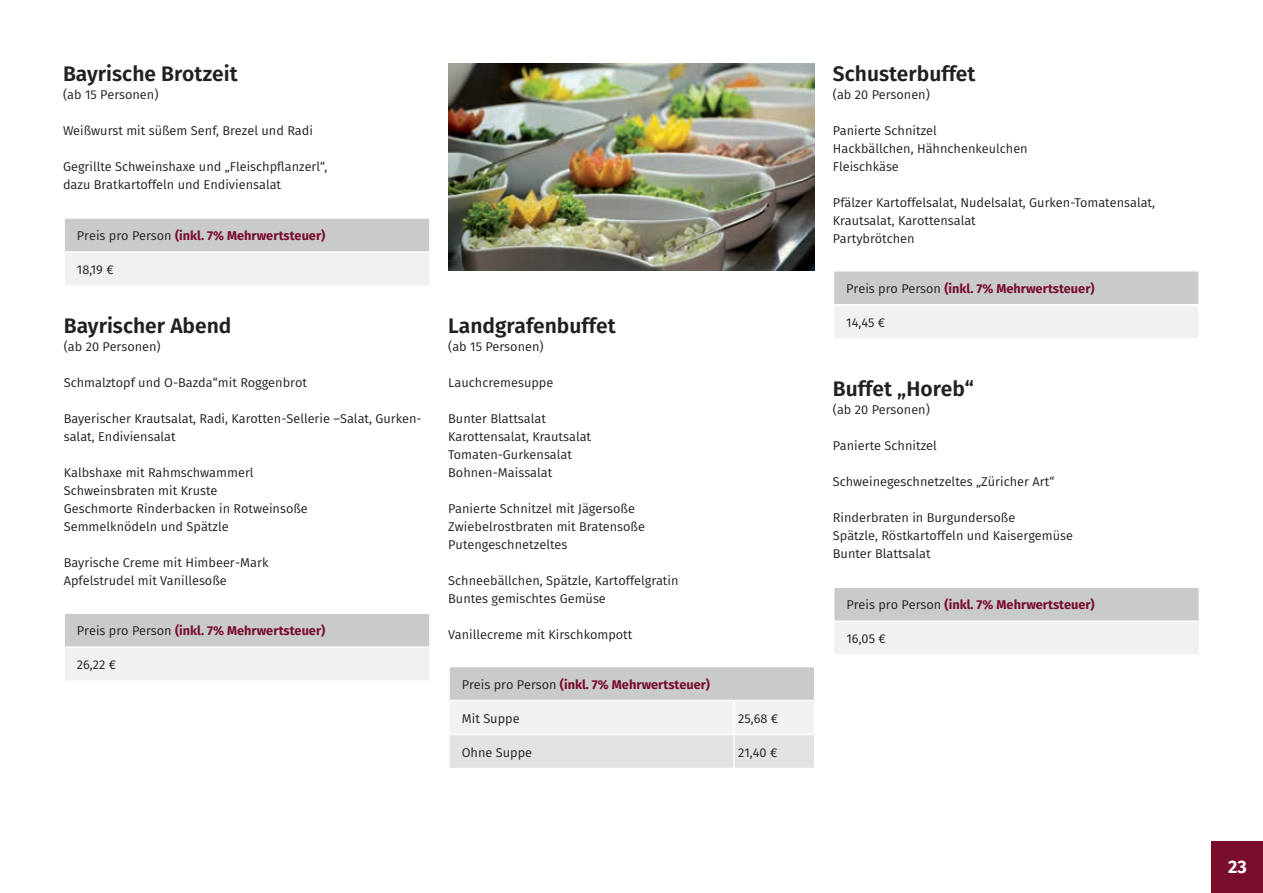
<style>
.page{position:relative;width:1263px;height:893px;background:#fff}
.page>*{position:absolute;margin:0;border:0;box-sizing:border-box;transform-origin:0 0}
.t1{font:600 21px "Fira Sans";color:#231f20}
.t2{font:700 18px "Fira Sans";color:#fff}
.t3{font:12.75px/18px "Fira Sans";color:#231f20}
.t4{font:700 12.75px "Fira Sans";color:#790d2c}
.s1{font-weight:400;color:#231f20}
</style>
<div class="page">
<img style="left:448px;top:64px;width:367px;height:206px">
<div style="left:1212px;top:842px;width:51px;height:51px;background:#790d2c"></div>
<div style="left:64px;top:218px;width:366px;height:34px;background:#c9cacc"></div>
<div style="left:64px;top:252px;width:366px;height:34px;background:#f0f1f2"></div>
<hr style="left:63px;top:253px;width:2px;height:32px;background:#fff">
<hr style="left:63px;top:217px;width:368px;height:2px;background:#fff">
<hr style="left:63px;top:219px;width:2px;height:32px;background:#fff">
<hr style="left:429px;top:219px;width:2px;height:32px;background:#fff">
<hr style="left:429px;top:253px;width:2px;height:32px;background:#fff">
<hr style="left:63px;top:251px;width:368px;height:2px;background:#fff">
<hr style="left:63px;top:285px;width:368px;height:2px;background:#fff">
<div style="left:64px;top:613px;width:366px;height:34px;background:#c9cacc"></div>
<div style="left:64px;top:647px;width:366px;height:34px;background:#f0f1f2"></div>
<hr style="left:63px;top:648px;width:2px;height:32px;background:#fff">
<hr style="left:63px;top:612px;width:368px;height:2px;background:#fff">
<hr style="left:63px;top:614px;width:2px;height:32px;background:#fff">
<hr style="left:429px;top:614px;width:2px;height:32px;background:#fff">
<hr style="left:429px;top:648px;width:2px;height:32px;background:#fff">
<hr style="left:63px;top:646px;width:368px;height:2px;background:#fff">
<hr style="left:63px;top:680px;width:368px;height:2px;background:#fff">
<div style="left:449px;top:666px;width:366px;height:34px;background:#c9cacc"></div>
<svg style="left:450px;top:701px;width:364px;height:67px"></svg>
<hr style="left:448px;top:666px;width:286px;height:1px;background:#fff">
<hr style="left:448px;top:667px;width:2px;height:33px;background:#fff">
<hr style="left:734px;top:666px;width:81px;height:1px;background:#fff">
<hr style="left:814px;top:667px;width:1px;height:33px;background:#fff">
<hr style="left:733px;top:701px;width:2px;height:33px;background:#fff">
<hr style="left:733px;top:735px;width:2px;height:33px;background:#fff">
<hr style="left:448px;top:734px;width:286px;height:1px;background:#fff">
<hr style="left:734px;top:734px;width:81px;height:1px;background:#fff">
<div style="left:833px;top:271px;width:366px;height:34px;background:#c9cacc"></div>
<div style="left:833px;top:305px;width:366px;height:34px;background:#f0f1f2"></div>
<hr style="left:833px;top:306px;width:1px;height:32px;background:#fff">
<hr style="left:833px;top:270px;width:367px;height:2px;background:#fff">
<hr style="left:833px;top:272px;width:1px;height:32px;background:#fff">
<hr style="left:1198px;top:272px;width:2px;height:32px;background:#fff">
<hr style="left:1198px;top:306px;width:2px;height:32px;background:#fff">
<hr style="left:833px;top:304px;width:367px;height:2px;background:#fff">
<hr style="left:833px;top:338px;width:367px;height:2px;background:#fff">
<div style="left:834px;top:587px;width:365px;height:34px;background:#c9cacc"></div>
<div style="left:834px;top:621px;width:365px;height:34px;background:#f0f1f2"></div>
<hr style="left:833px;top:586px;width:367px;height:2px;background:#fff">
<hr style="left:1198px;top:588px;width:2px;height:32px;background:#fff">
<hr style="left:1198px;top:622px;width:2px;height:32px;background:#fff">
<hr style="left:833px;top:620px;width:367px;height:2px;background:#fff">
<hr style="left:833px;top:654px;width:367px;height:2px;background:#fff">
<h1 class="t1" style="left:63px;top:56px;width:176px">Bayrische Brotzeit</h1>
<p class="t3" style="left:63px;top:85px;width:97px">(ab 15 Personen)</p>
<p class="t3" style="left:63px;top:121px;width:251px">Weißwurst mit süßem Senf, Brezel und Radi</p>
<p class="t3" style="left:63px;top:157px;width:266px">Gegrillte Schweinshaxe und „Fleischpflanzerl“, dazu Bratkartoffeln und Endiviensalat</p>
<p class="t4" style="left:77px;top:225px;width:250px"><span class="s1">Preis pro Person</span> (inkl. 7% Mehrwertsteuer)</p>
<p class="t3" style="left:77px;top:260px;width:38px">18,19 €</p>
<h1 class="t1" style="left:64px;top:308px;width:169px">Bayrischer Abend</h1>
<p class="t3" style="left:64px;top:337px;width:98px">(ab 20 Personen)</p>
<p class="t3" style="left:64px;top:373px;width:245px">Schmalztopf und O-Bazda“mit Roggenbrot</p>
<p class="t3" style="left:64px;top:409px;width:359px">Bayerischer Krautsalat, Radi, Karotten-Sellerie –Salat, Gurken&shy;salat, Endiviensalat</p>
<p class="t3" style="left:64px;top:463px;width:246px">Kalbshaxe mit Rahmschwammerl<br>Schweinsbraten mit Kruste<br>Geschmorte Rinderbacken in Rotweinsoße<br>Semmelknödeln und Spätzle</p>
<p class="t3" style="left:64px;top:553px;width:206px">Bayrische Creme mit Himbeer-Mark<br>Apfelstrudel mit Vanillesoße</p>
<p class="t4" style="left:77px;top:620px;width:250px"><span class="s1">Preis pro Person</span> (inkl. 7% Mehrwertsteuer)</p>
<p class="t3" style="left:77px;top:655px;width:41px">26,22 €</p>
<h1 class="t1" style="left:448px;top:308px;width:169px">Landgrafenbuffet</h1>
<p class="t3" style="left:448px;top:337px;width:97px">(ab 15 Personen)</p>
<p class="t3" style="left:448px;top:373px;width:107px">Lauchcremesuppe</p>
<p class="t3" style="left:448px;top:409px;width:144px">Bunter Blattsalat<br>Karottensalat, Krautsalat<br>Tomaten-Gurkensalat<br>Bohnen-Maissalat</p>
<p class="t3" style="left:448px;top:499px;width:198px">Panierte Schnitzel mit Jägersoße<br>Zwiebelrostbraten mit Bratensoße<br>Putengeschnetzeltes</p>
<p class="t3" style="left:448px;top:571px;width:232px">Schneebällchen, Spätzle, Kartoffelgratin<br>Buntes gemischtes Gemüse</p>
<p class="t3" style="left:448px;top:625px;width:186px">Vanillecreme mit Kirschkompott</p>
<p class="t4" style="left:462px;top:673px;width:250px"><span class="s1">Preis pro Person</span> (inkl. 7% Mehrwertsteuer)</p>
<p class="t3" style="left:462px;top:709px;width:59px">Mit Suppe</p>
<p class="t3" style="left:738px;top:709px;width:42px">25,68 €</p>
<p class="t3" style="left:462px;top:743px;width:72px">Ohne Suppe</p>
<p class="t3" style="left:738px;top:743px;width:41px">21,40 €</p>
<h1 class="t1" style="left:833px;top:56px;width:144px">Schusterbuffet</h1>
<p class="t3" style="left:833px;top:85px;width:98px">(ab 20 Personen)</p>
<p class="t3" style="left:833px;top:121px;width:196px">Panierte Schnitzel<br>Hackbällchen, Hähnchenkeulchen<br>Fleischkäse</p>
<p class="t3" style="left:833px;top:193px;width:324px">Pfälzer Kartoffelsalat, Nudelsalat, Gurken-Tomatensalat,<br>Krautsalat, Karottensalat<br>Partybrötchen</p>
<p class="t4" style="left:846px;top:278px;width:250px"><span class="s1">Preis pro Person</span> (inkl. 7% Mehrwertsteuer)</p>
<p class="t3" style="left:846px;top:313px;width:41px">14,45 €</p>
<h1 class="t1" style="left:833px;top:371px;width:142px">Buffet „Horeb“</h1>
<p class="t3" style="left:833px;top:400px;width:98px">(ab 20 Personen)</p>
<p class="t3" style="left:833px;top:436px;width:106px">Panierte Schnitzel</p>
<p class="t3" style="left:833px;top:472px;width:223px">Schweinegeschnetzeltes „Züricher Art“</p>
<p class="t3" style="left:833px;top:508px;width:242px">Rinderbraten in Burgundersoße<br>Spätzle, Röstkartoffeln und Kaisergemüse<br>Bunter Blattsalat</p>
<p class="t4" style="left:846px;top:594px;width:250px"><span class="s1">Preis pro Person</span> (inkl. 7% Mehrwertsteuer)</p>
<p class="t3" style="left:846px;top:629px;width:41px">16,05 €</p>
<h2 class="t2" style="left:1228px;top:852px;width:20px">23</h2>
</div>
